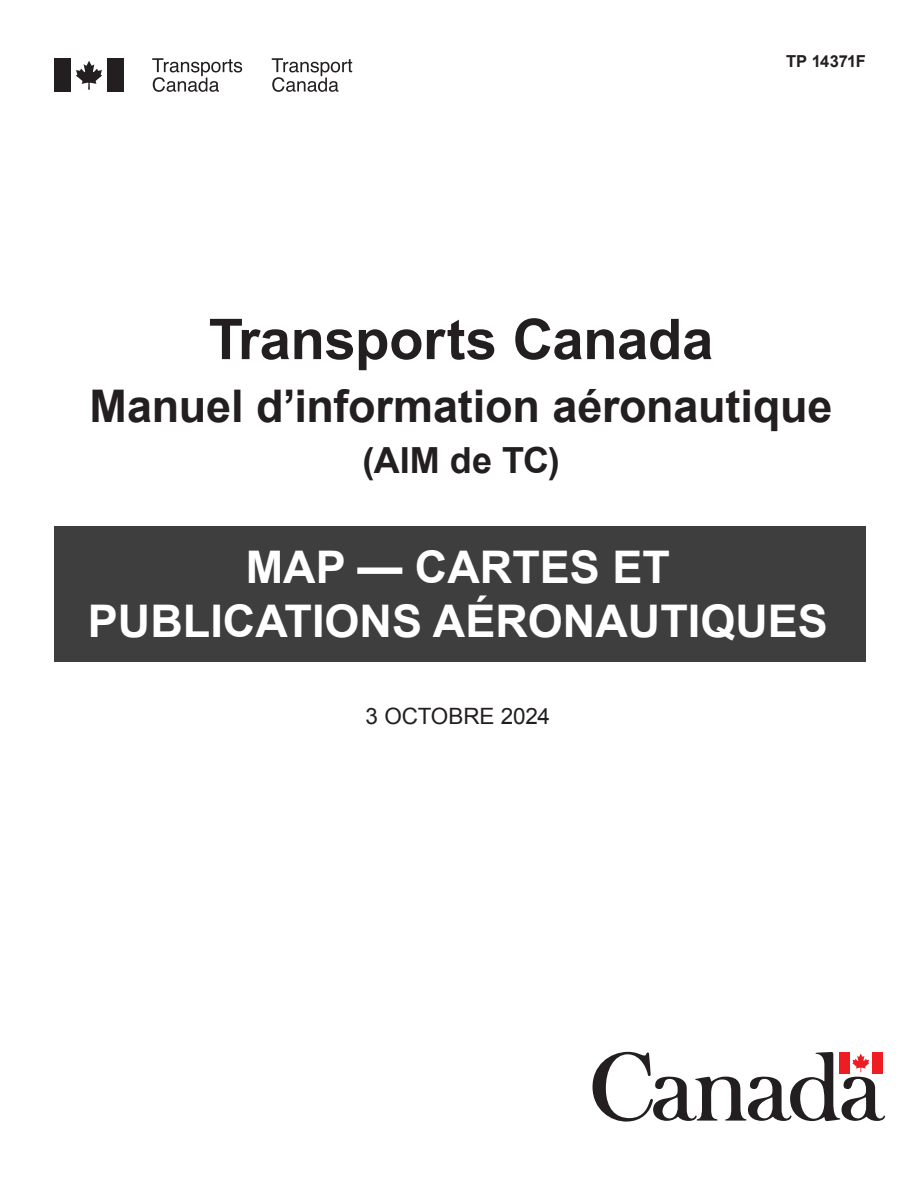
<style>
.page{position:relative;width:918px;height:1188px;background:#fff}
.page>*{position:absolute;margin:0;border:0;box-sizing:border-box;transform-origin:0 0}
.t1{font:700 56.25px "Arial";letter-spacing:-.005em;color:#231f20}
.t2{font:700 45px/54px "Arial";color:#fff;text-align:center}
.t3{font:700 45px "Arial";letter-spacing:-.005em;color:#231f20}
.t4{font:700 36px "Arial";letter-spacing:.005em;color:#231f20}
.t5{font:22.5px "Arial";letter-spacing:-.005em;color:#231f20}
.t6{font:700 16.5px "Arial";letter-spacing:-.025em;color:#231f20}
</style>
<div class="page">
<div style="left:54px;top:526px;width:812px;height:136px;background:#3e3e3f"></div>
<div style="left:55px;top:58px;width:16px;height:33px;background:#231f20"></div>
<svg style="left:76px;top:61px;width:26px;height:29px"></svg>
<div style="left:107px;top:58px;width:16px;height:33px;background:#231f20"></div>
<svg style="left:272px;top:58px;width:80px;height:34px"></svg>
<svg style="left:152px;top:58px;width:90px;height:34px"></svg>
<svg style="left:592px;top:1052px;width:293px;height:70px"></svg>
<div style="left:839px;top:1052px;width:11px;height:22px;background:#ee1d23"></div>
<div style="left:872px;top:1052px;width:11px;height:22px;background:#ee1d23"></div>
<p class="t6" style="left:786px;top:50px;width:81px">TP 14371F</p>
<p class="t1" style="left:209px;top:302px;width:506px">Transports Canada</p>
<p class="t3" style="left:90px;top:376px;width:744px">Manuel d’information aéronautique</p>
<p class="t4" style="left:362px;top:437px;width:199px">(AIM de TC)</p>
<p class="t2" style="left:88px;top:542px;width:742px">MAP — CARTES ET<br>PUBLICATIONS AÉRONAUTIQUES</p>
<p class="t5" style="left:366px;top:701px;width:186px">3 OCTOBRE 2024</p>
</div>
